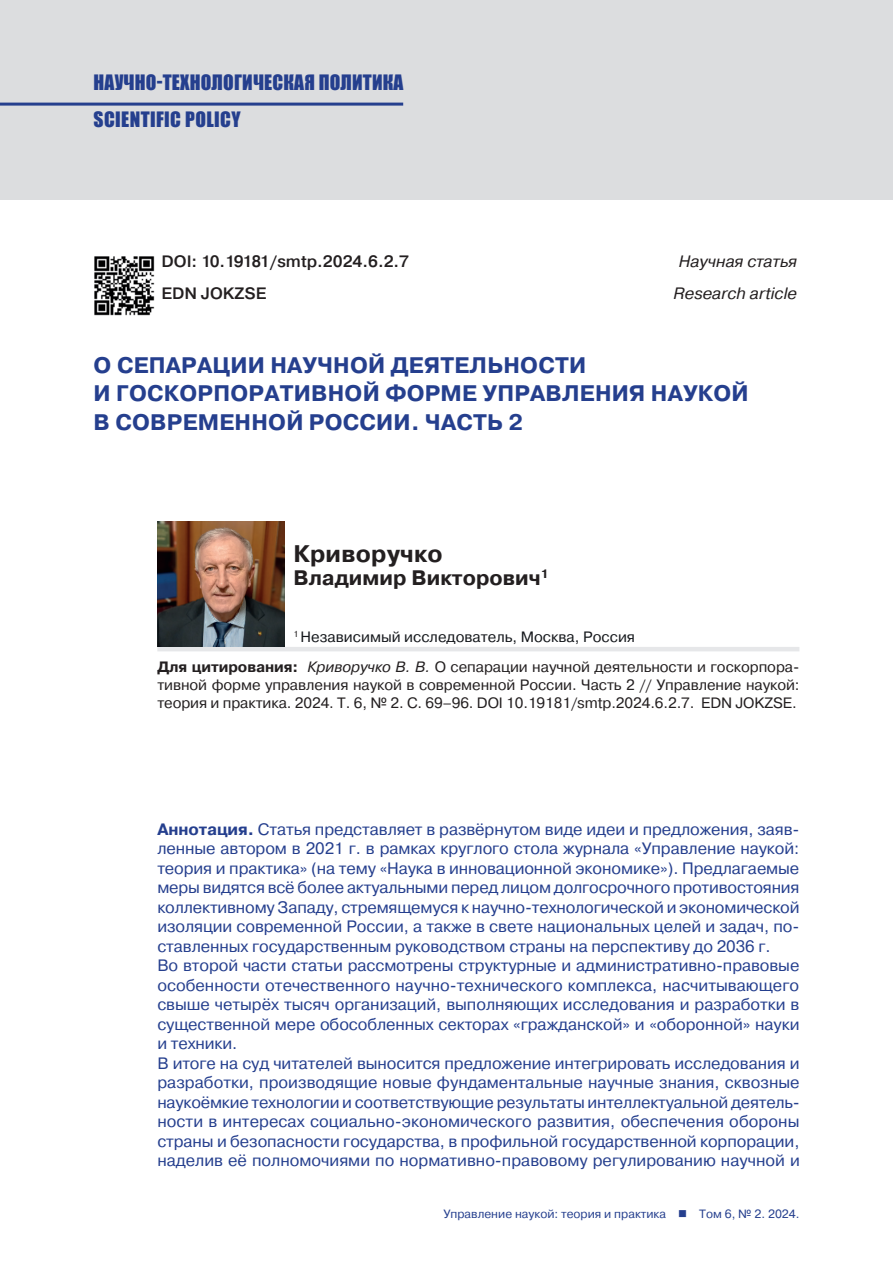
<style>
.page{position:relative;width:893px;height:1263px;background:#fff}
.page>*{position:absolute;margin:0;border:0;box-sizing:border-box;transform-origin:0 0}
.t1{font:700 24px "Pragmatica";letter-spacing:.01em;color:#231f20}
.t2{font:700 22.5px/28.5px "Pragmatica";letter-spacing:.01em;color:#253f8e}
.t3{font:700 21px "Pragmatica";color:#231f20}
.t4{font:19.5px/36.8px "Impact";letter-spacing:.01em;color:#253f8e}
.t5{font:16.5px/19.5px "Pragmatica";letter-spacing:-.005em;color:#253f8e}
.t6{font:500 16.5px "Pragmatica";color:#231f20}
.t7{font:italic 16.5px "Pragmatica";color:#231f20}
.t8{font:15px/18px "Pragmatica";letter-spacing:-.005em;color:#231f20;text-align:justify}
.t9{font:15px "Pragmatica";color:#15181c}
.t10{font:12px "Pragmatica";color:#253f8e}
.s1{font-weight:700}
.s2{font-style:italic}
</style>
<div class="page">
<div style="left:0;top:0;width:893px;height:200px;background:#dcdddf"></div>
<img style="left:94px;top:256px;width:61px;height:60px">
<hr style="left:157px;top:647px;width:642px;height:4px;background:#e6e7e9">
<img style="left:157px;top:521px;width:128px;height:125px">
<hr style="left:0;top:103px;width:403px;height:3px;background:#253f8e">
<p class="t4" style="left:94px;top:63px;width:311px">НАУЧНО-ТЕХНОЛОГИЧЕСКАЯ ПОЛИТИКА<br>SCIENTIFIC POLICY</p>
<p class="t6" style="left:162px;top:250px;width:249px">DOI: 10.19181/smtp.2024.6.2.7</p>
<p class="t7" style="left:679px;top:251px;width:120px">Научная статья</p>
<p class="t6" style="left:162px;top:283px;width:106px">EDN JOKZSE</p>
<p class="t7" style="left:674px;top:283px;width:125px">Research article</p>
<h2 class="t2" style="left:94px;top:351px;width:656px">О СЕПАРАЦИИ НАУЧНОЙ ДЕЯТЕЛЬНОСТИ<br>И ГОСКОРПОРАТИВНОЙ ФОРМЕ УПРАВЛЕНИЯ НАУКОЙ<br>В СОВРЕМЕННОЙ РОССИИ. ЧАСТЬ 2</h2>
<h1 class="t1" style="left:293px;top:538px;width:151px">Криворучко</h1>
<p class="t3" style="left:293px;top:564px;width:257px">Владимир Викторович<sup>1</sup></p>
<p class="t9" style="left:293px;top:628px;width:343px"><sup>1</sup> Независимый исследователь, Москва, Россия</p>
<p class="t8" style="left:157px;top:658px;width:644px"><span class="s1">Для цитирования:</span> <span class="s2">Криворучко В. В.</span> О сепарации научной деятельности и госкорпора&shy;тивной форме управления наукой в современной России. Часть 2 // Управление наукой: теория и практика. 2024. Т. 6, № 2. С. 69–96. DOI 10.19181/smtp.2024.6.2.7. EDN JOKZSE.</p>
<p class="t5" style="left:157px;top:819px;width:644px"><span class="s1">Аннотация.</span> Статья представляет в развёрнутом виде идеи и предложения, заяв&shy;ленные автором в 2021 г. в рамках круглого стола журнала «Управление наукой: теория и практика» (на тему «Наука в инновационной экономике»). Предлагаемые меры видятся всё более актуальными перед лицом долгосрочного противостояния коллективному Западу, стремящемуся к научно-технологической и экономической изоляции современной России, а также в свете национальных целей и задач, по&shy;ставленных государственным руководством страны на перспективу до 2036 г.<br>Во второй части статьи рассмотрены структурные и административно-правовые особенности отечественного научно-технического комплекса, насчитывающего свыше четырёх тысяч организаций, выполняющих исследования и разработки в существенной мере обособленных секторах «гражданской» и «оборонной» науки и техники.<br>В итоге на суд читателей выносится предложение интегрировать исследования и разработки, производящие новые фундаментальные научные знания, сквозные наукоёмкие технологии и соответствующие результаты интеллектуальной деятель&shy;ности в интересах социально-экономического развития, обеспечения обороны страны и безопасности государства, в профильной государственной корпорации, наделив её полномочиями по нормативно-правовому регулированию научной и</p>
<p class="t10" style="left:443px;top:1206px;width:358px">Управление наукой: теория и практика ■ Том 6, № 2. 2024.</p>
</div>
